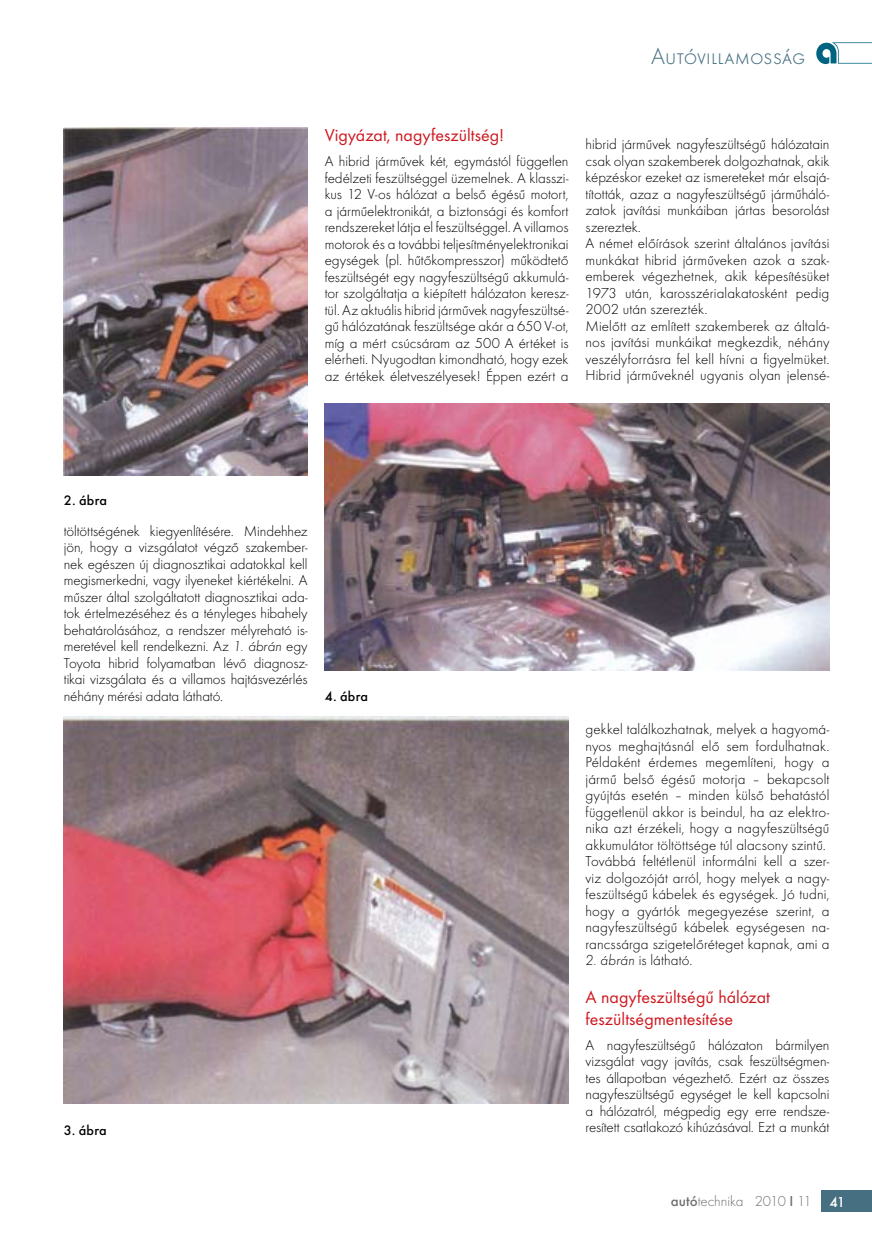
<style>
.page{position:relative;width:872px;height:1246px;background:#fff}
.page>*{position:absolute;margin:0;border:0;box-sizing:border-box;transform-origin:0 0}
.t1{font:300 24px "Futura TOT";color:#467082}
.t2{font:18px/21.6px "Futura TOT Boo";color:#ce181f}
.t3{font:300 15px/16.5px "Futura TOT";letter-spacing:.005em;color:#000;text-align:justify}
.t4{font:300 15px "Futura TOT";color:#6d6f71}
.t5{font:500 14.25px "Futura TOT";letter-spacing:.015em;color:#000}
.s1{font-style:italic}
.s2{font-weight:500}
.s3{font-weight:500;color:#fff}
</style>
<div class="page">
<div style="left:821px;top:1191px;width:51px;height:21px;background:#467082"></div>
<svg style="left:816px;top:42px;width:56px;height:22px"></svg>
<img style="left:64px;top:128px;width:244px;height:347px">
<img style="left:64px;top:717px;width:504px;height:387px">
<img style="left:325px;top:404px;width:504px;height:266px">
<p class="t1" style="left:651px;top:42px;width:156px">Autóvillamosság</p>
<p class="t2" style="left:325px;top:124px;width:181px">Vigyázat, nagyfeszültség!</p>
<p class="t3" style="left:325px;top:153px;width:245px">A hibrid járművek két, egymástól független fedélzeti feszültséggel üzemelnek. A klasszi&shy;kus 12 V-os hálózat a belső égésű motort, a járműelektronikát, a biztonsági és komfort rendszereket látja el feszültséggel. A villamos motorok és a további teljesítményelektronikai egységek (pl. hűtőkompresszor) működtető feszültségét egy nagyfeszültségű akkumulá&shy;tor szolgáltatja a kiépített hálózaton keresz&shy;tül. Az aktuális hibrid járművek nagyfeszültsé&shy;gű hálózatának feszültsége akár a 650 V-ot, míg a mért csúcsáram az 500 A értéket is elérheti. Nyugodtan kimondható, hogy ezek az értékek életveszélyesek! Éppen ezért a</p>
<p class="t3" style="left:585px;top:136px;width:245px;text-align:left">hibrid járművek nagyfeszültségű hálózatain csak olyan szakemberek dolgozhatnak, akik képzéskor ezeket az ismereteket már elsajá&shy;tították, azaz a nagyfeszültségű járműháló&shy;zatok javítási munkáiban jártas besorolást szereztek.<br>A német előírások szerint általános javítási munkákat hibrid járműveken azok a szak&shy;emberek végezhetnek, akik képesítésüket 1973 után, karosszérialakatosként pedig 2002 után szerezték.<br>Mielőtt az említett szakemberek az általá&shy;nos javítási munkáikat megkezdik, néhány veszélyforrásra fel kell hívni a figyelmüket.<br>Hibrid járműveknél ugyanis olyan jelensé-</p>
<p class="t5" style="left:64px;top:492px;width:45px">2. ábra</p>
<p class="t3" style="left:64px;top:523px;width:245px">töltöttségének kiegyenlítésére. Mindehhez jön, hogy a vizsgálatot végző szakember&shy;nek egészen új diagnosztikai adatokkal kell megismerkedni, vagy ilyeneket kiértékelni. A műszer által szolgáltatott diagnosztikai ada&shy;tok értelmezéséhez és a tényleges hibahely behatárolásához, a rendszer mélyreható is&shy;meretével kell rendelkezni. Az <span class="s1">1. ábrán</span> egy Toyota hibrid folyamatban lévő diagnosz&shy;tikai vizsgálata és a villamos hajtásvezérlés néhány mérési adata látható.</p>
<p class="t5" style="left:325px;top:688px;width:45px">4. ábra</p>
<p class="t5" style="left:64px;top:1122px;width:44px">3. ábra</p>
<p class="t3" style="left:585px;top:721px;width:245px;text-align:left">gekkel találkozhatnak, melyek a hagyomá&shy;nyos meghajtásnál elő sem fordulhatnak.<br>Példaként érdemes megemlíteni, hogy a jármű belső égésű motorja – bekapcsolt gyújtás esetén – minden külső behatástól függetlenül akkor is beindul, ha az elektro&shy;nika azt érzékeli, hogy a nagyfeszültségű akkumulátor töltöttsége túl alacsony szintű.<br>Továbbá feltétlenül informálni kell a szer&shy;viz dolgozóját arról, hogy melyek a nagy&shy;feszültségű kábelek és egységek. Jó tudni, hogy a gyártók megegyezése szerint, a nagyfeszültségű kábelek egységesen na&shy;rancssárga szigetelőréteget kapnak, ami a</p>
<p class="t3" style="left:585px;top:952px;width:108px"><span class="s1">2. ábrán</span> is látható.</p>
<p class="t2" style="left:585px;top:986px;width:186px">A nagyfeszültségű hálózat feszültségmentesítése</p>
<p class="t3" style="left:585px;top:1037px;width:245px">A nagyfeszültségű hálózaton bármilyen vizsgálat vagy javítás, csak feszültségmen&shy;tes állapotban végezhető. Ezért az összes nagyfeszültségű egységet le kell kapcsolni a hálózatról, mégpedig egy erre rendsze&shy;resített csatlakozó kihúzásával. Ezt a munkát</p>
<p class="t4" style="left:671px;top:1193px;width:176px"><span class="s2">autó</span>technika 2010 <span class="s2">I</span> 11 <span class="s3">41</span></p>
</div>
